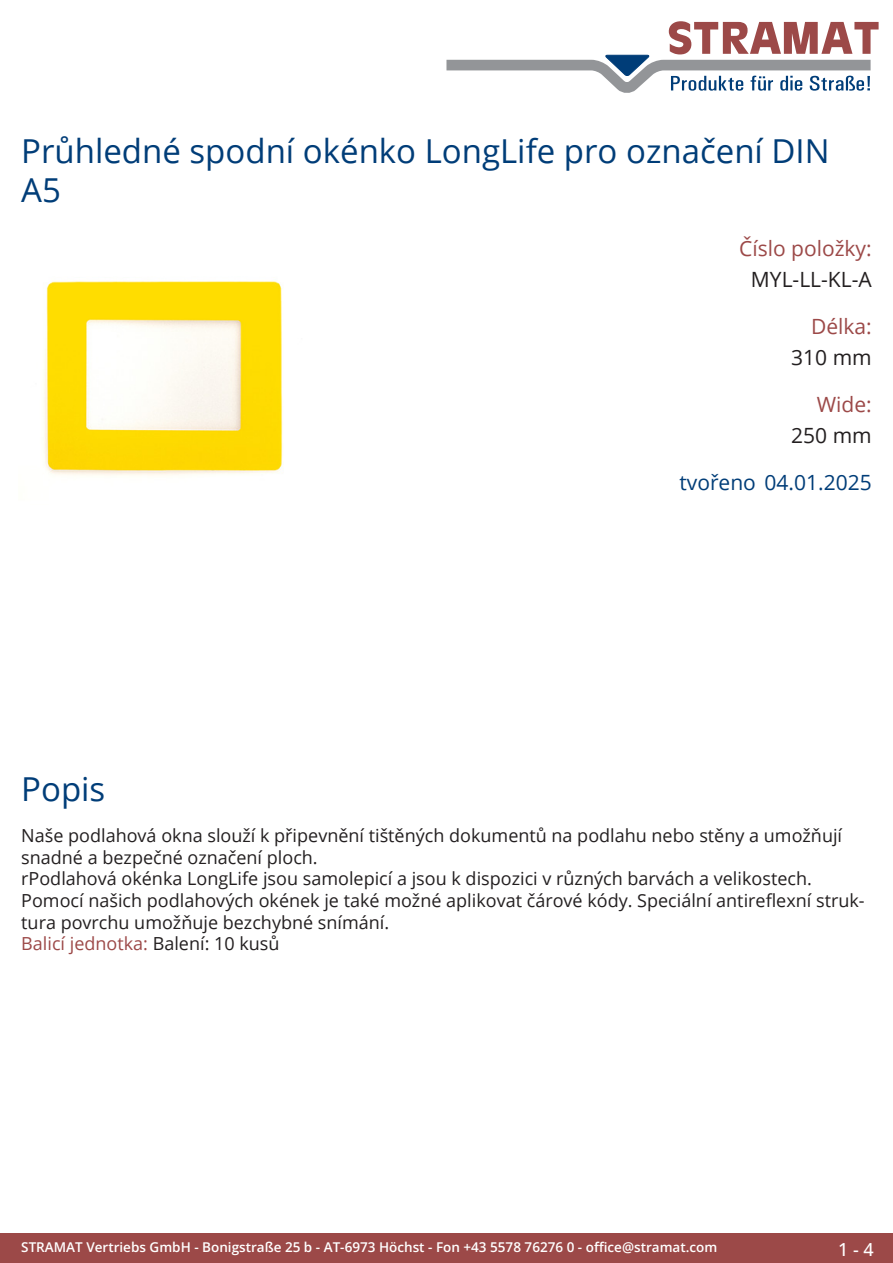
<style>
.page{position:relative;width:893px;height:1263px;background:#fff}
.page>*{position:absolute;margin:0;border:0;box-sizing:border-box;transform-origin:0 0}
.Produkttitel{font:33px/39.6px "Open Sans";color:#003d78}
.TechDaten_Überschrif{font:21px "Open Sans";color:#9c4948}
.TechDaten_Inhalt{font:21px "Open Sans";color:#231f20}
.Erstellungsdatum{font:21px "Open Sans";color:#003d78}
.Beschreibung_Text{font:18px/21.6px "Open Sans";color:#231f20}
.t1{font:500 18px "Open Sans";color:#fff}
.t2{font:600 13.5px "Open Sans";color:#fff}
.s1{color:#9c4948}
</style>
<div class="page">
<div style="left:0;top:1233px;width:893px;height:30px;background:#9c4948"></div>
<svg style="left:446px;top:21px;width:433px;height:72px"></svg>
<img style="left:43px;top:281px;width:240px;height:195px">
<p class="Produkttitel" style="left:21px;top:130px;width:810px">Průhledné spodní okénko LongLife pro označení DIN<br>A5</p>
<p class="TechDaten_Überschrif" style="left:739px;top:234px;width:134px">Číslo položky:</p>
<p class="TechDaten_Inhalt" style="left:751px;top:265px;width:122px">MYL-LL-KL-A</p>
<p class="TechDaten_Überschrif" style="left:811px;top:312px;width:62px">Délka:</p>
<p class="TechDaten_Inhalt" style="left:791px;top:343px;width:82px">310 mm</p>
<p class="TechDaten_Überschrif" style="left:817px;top:390px;width:56px">Wide:</p>
<p class="TechDaten_Inhalt" style="left:791px;top:421px;width:82px">250 mm</p>
<p class="Erstellungsdatum" style="left:679px;top:468px;width:194px">tvořeno 04.01.2025</p>
<p class="Produkttitel" style="left:21px;top:768px;width:86px">Popis</p>
<p class="Beschreibung_Text" style="left:21px;top:824px;width:845px">Naše podlahová okna slouží k připevnění tištěných dokumentů na podlahu nebo stěny a umožňují snadné a bezpečné označení ploch.<br>rPodlahová okénka LongLife jsou samolepicí a jsou k dispozici v různých barvách a velikostech.<br>Pomocí našich podlahových okének je také možné aplikovat čárové kódy. Speciální antireflexní struk&shy;tura povrchu umožňuje bezchybné snímání.<br><span class="s1">Balicí jednotka:</span> Balení: 10 kusů</p>
<p class="t2" style="left:21px;top:1238px;width:698px">STRAMAT Vertriebs GmbH - Bonigstraße 25 b - AT-6973 Höchst - Fon +43 5578 76276 0 - office@stramat.com</p>
<p class="t1" style="left:838px;top:1237px;width:37px">1 - 4</p>
</div>
